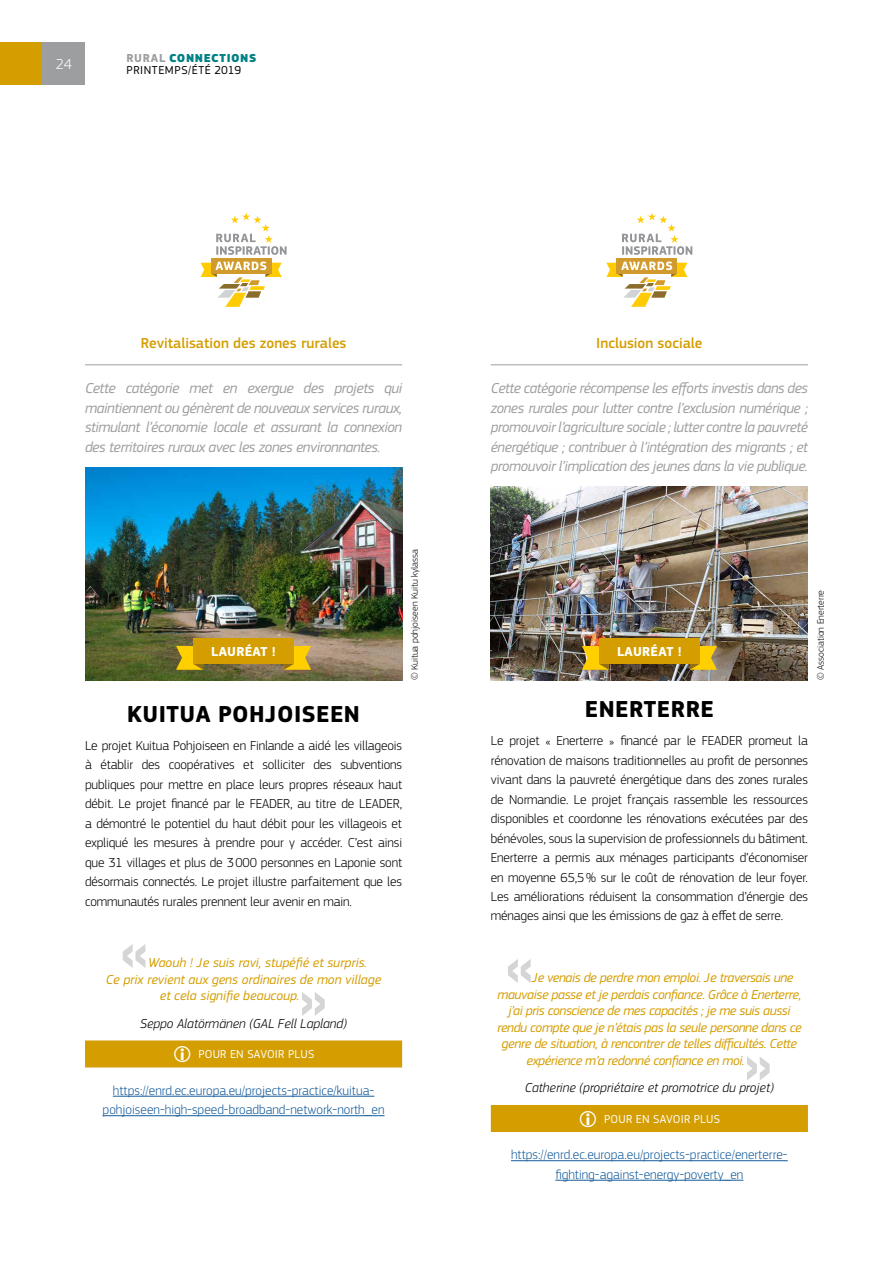
<style>
.page{position:relative;width:893px;height:1263px;background:#fff}
.page>*{position:absolute;margin:0;border:0;box-sizing:border-box;transform-origin:0 0}
.t1{font:700 63px "Helvetica Neue LT Pro";color:#d6d5d6}
.t2{font:700 24px "EC Square Sans Pro";letter-spacing:.02em;color:#000}
.t3{font:italic 15px/19.5px "EC Square Sans Pro";letter-spacing:-.025em;color:#9d9e9f;text-align:justify}
.t4{font:500 15px "EC Square Sans Pro";color:#d49d00}
.t5{font:300 15px "EC Square Sans Pro";color:#fff}
.t6{font:300 13.5px/19.5px "EC Square Sans Pro";letter-spacing:-.01em;color:#000;text-align:justify}
.t7{font:italic 13.5px "EC Square Sans Pro";letter-spacing:-.025em;color:#d49d00}
.t8{font:300 13.5px/19.5px "EC Square Sans Pro";color:#155c9b;text-align:center}
.t9{font:italic 13.5px "EC Square Sans Pro";color:#d49d00}
.t10{font:italic 300 13.5px "EC Square Sans Pro";color:#000}
.t11{font:700 13.5px "EC Square Sans Pro";letter-spacing:.02em;color:#fff}
.t12{font:12px "EC Square Sans Pro";letter-spacing:.02em;color:#fff}
.t13{font:12px/12px "EC Square Sans Pro";letter-spacing:.05em;color:#000}
.t14{font:300 9.75px "EC Square Sans Pro";color:#000}
.s1{font-weight:700;color:#9d9e9f}
.s2{font-weight:900;color:#008184}
.s3{font-size:22.5px;color:#fffffd}
</style>
<div class="page">
<div style="left:0;top:43px;width:43px;height:42px;background:#d49d00"></div>
<svg style="left:606px;top:213px;width:86px;height:94px"></svg>
<hr style="left:491px;top:364px;width:317px;height:1px;background:#9d9e9f">
<div style="left:491px;top:1105px;width:317px;height:27px;background:#d49d00"></div>
<hr style="left:511px;top:1160px;width:277px;height:1px;background:#155c9b">
<hr style="left:555px;top:1180px;width:188px;height:1px;background:#155c9b">
<svg style="left:201px;top:213px;width:86px;height:94px"></svg>
<hr style="left:85px;top:364px;width:317px;height:1px;background:#9d9e9f">
<div style="left:85px;top:1040px;width:317px;height:27px;background:#d49d00"></div>
<hr style="left:113px;top:1096px;width:261px;height:1px;background:#155c9b">
<hr style="left:103px;top:1115px;width:282px;height:1px;background:#155c9b">
<img style="left:85px;top:468px;width:317px;height:212px">
<img style="left:491px;top:487px;width:317px;height:193px">
<svg style="left:582px;top:638px;width:27px;height:32px"></svg>
<svg style="left:690px;top:638px;width:27px;height:32px"></svg>
<div style="left:599px;top:638px;width:100px;height:26px;background:#d49d00"></div>
<svg style="left:176px;top:638px;width:27px;height:32px"></svg>
<svg style="left:284px;top:638px;width:27px;height:32px"></svg>
<div style="left:194px;top:638px;width:100px;height:26px;background:#d49d00"></div>
<div style="left:43px;top:43px;width:42px;height:42px;background:#9d9e9f"></div>
<p class="t5" style="left:56px;top:56px;width:18px">24</p>
<p class="t13" style="left:127px;top:52px;width:131px"><span class="s1">RURAL</span> <span class="s2">CONNECTIONS<br></span>PRINTEMPS/ÉTÉ 2019</p>
<p class="t4" style="left:141px;top:334px;width:207px">Revitalisation des zones rurales</p>
<p class="t3" style="left:85px;top:379px;width:319px">Cette catégorie met en exergue des projets qui maintiennent ou génèrent de nouveaux services ruraux, stimulant l’économie locale et assurant la connexion des territoires ruraux avec les zones environnantes.</p>
<p class="t4" style="left:596px;top:334px;width:108px">Inclusion sociale</p>
<p class="t3" style="left:491px;top:379px;width:319px">Cette catégorie récompense les efforts investis dans des zones rurales pour lutter contre l’exclusion numérique ; promouvoir l’agriculture sociale ; lutter contre la pauvreté énergétique ; contribuer à l’intégration des migrants ; et promouvoir l’implication des jeunes dans la vie publique.</p>
<p class="t14" style="left:409px;top:680px;width:133px;rotate:-90deg">© Kuitua pohjoiseen Kuitu kylassa</p>
<p class="t11" style="left:211px;top:644px;width:66px">LAURÉAT !</p>
<p class="t11" style="left:617px;top:644px;width:66px">LAURÉAT !</p>
<h2 class="t2" style="left:127px;top:699px;width:234px">KUITUA POHJOISEEN</h2>
<p class="t6" style="left:85px;top:735px;width:319px">Le projet Kuitua Pohjoiseen en Finlande a aidé les villageois à établir des coopératives et solliciter des subventions publiques pour mettre en place leurs propres réseaux haut débit. Le projet financé par le FEADER, au titre de LEADER, a démontré le potentiel du haut débit pour les villageois et expliqué les mesures à prendre pour y accéder. C’est ainsi que 31 villages et plus de 3000 personnes en Laponie sont désormais connectés. Le projet illustre parfaitement que les communautés rurales prennent leur avenir en main.</p>
<h1 class="t1" style="left:120px;top:912px;width:29px">«</h1>
<p class="t9" style="left:148px;top:955px;width:220px">Waouh ! Je suis ravi, stupéfié et surpris.</p>
<p class="t9" style="left:106px;top:971px;width:277px">Ce prix revient aux gens ordinaires de mon village</p>
<p class="t9" style="left:160px;top:988px;width:141px">et cela signifie beaucoup.</p>
<p class="t10" style="left:140px;top:1015px;width:208px">Seppo Alatörmänen (GAL Fell Lapland)</p>
<h1 class="t1" style="left:299px;top:960px;width:29px">»</h1>
<p class="t12" style="left:173px;top:1047px;width:143px"><span class="s3">΂</span> POUR EN SAVOIR PLUS</p>
<p class="t8" style="left:103px;top:1080px;width:283px">https://enrd.ec.europa.eu/projects-practice/kuitua&shy;pohjoiseen-high-speed-broadband-network-north_en</p>
<h2 class="t2" style="left:585px;top:695px;width:131px">ENERTERRE</h2>
<p class="t6" style="left:491px;top:731px;width:319px">Le projet « Enerterre » financé par le FEADER promeut la rénovation de maisons traditionnelles au profit de personnes vivant dans la pauvreté énergétique dans des zones rurales de Normandie. Le projet français rassemble les ressources disponibles et coordonne les rénovations exécutées par des bénévoles, sous la supervision de professionnels du bâtiment.<br>Enerterre a permis aux ménages participants d’économiser en moyenne 65,5% sur le coût de rénovation de leur foyer.<br>Les améliorations réduisent la consommation d’énergie des ménages ainsi que les émissions de gaz à effet de serre.</p>
<h1 class="t1" style="left:505px;top:927px;width:29px">«</h1>
<p class="t7" style="left:532px;top:970px;width:263px">Je venais de perdre mon emploi. Je traversais une</p>
<p class="t7" style="left:497px;top:986px;width:305px">mauvaise passe et je perdais confiance. Grâce à Enerterre,</p>
<p class="t7" style="left:508px;top:1003px;width:284px">j’ai pris conscience de mes capacités ; je me suis aussi</p>
<p class="t7" style="left:497px;top:1019px;width:306px">rendu compte que je n’étais pas la seule personne dans ce</p>
<p class="t7" style="left:502px;top:1036px;width:297px">genre de situation, à rencontrer de telles difficultés. Cette</p>
<p class="t7" style="left:526px;top:1052px;width:220px">expérience m’a redonné confiance en moi.</p>
<p class="t10" style="left:525px;top:1080px;width:250px">Catherine (propriétaire et promotrice du projet)</p>
<h1 class="t1" style="left:744px;top:1024px;width:29px">»</h1>
<p class="t12" style="left:579px;top:1112px;width:143px"><span class="s3">΂</span> POUR EN SAVOIR PLUS</p>
<p class="t8" style="left:511px;top:1145px;width:278px">https://enrd.ec.europa.eu/projects-practice/enerterre&shy;fighting-against-energy-poverty_en</p>
<p class="t14" style="left:815px;top:680px;width:92px;rotate:-90deg">© Association Enerterre</p>
</div>
